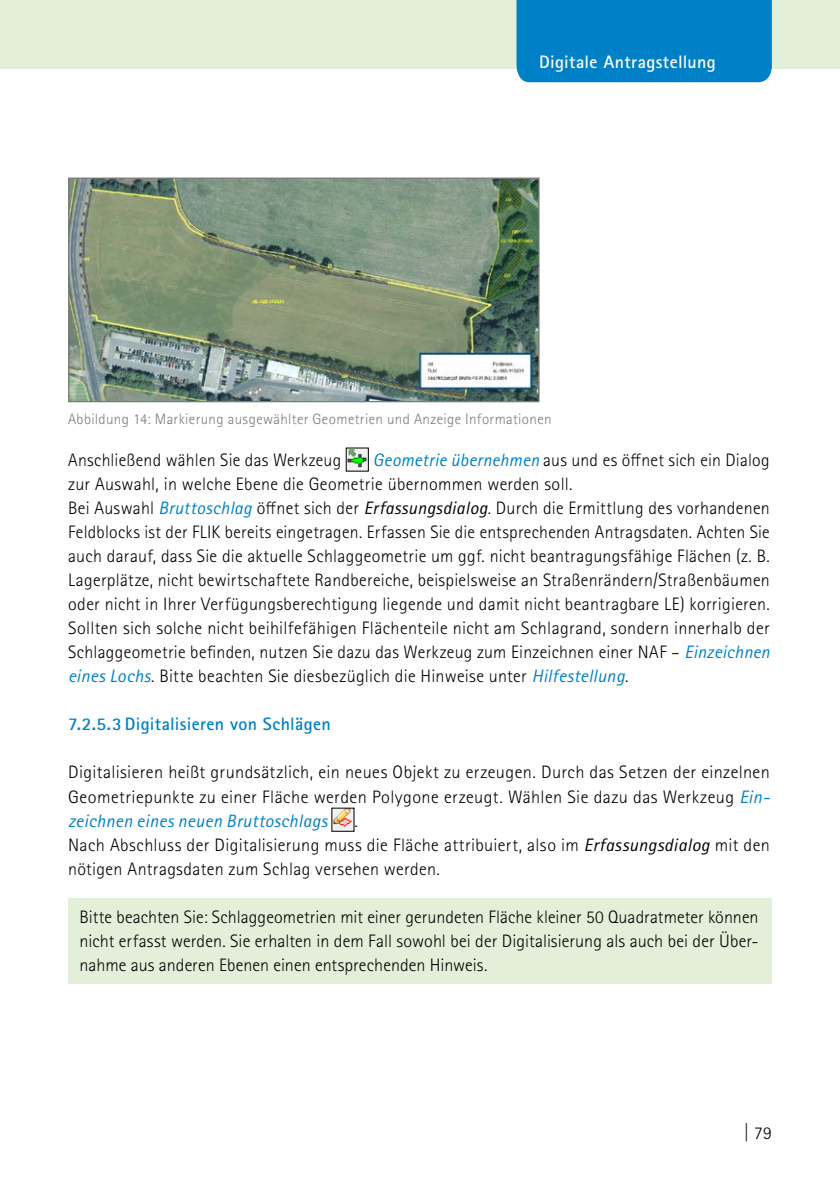
<style>
.page{position:relative;width:840px;height:1191px;background:#fff}
.page>*{position:absolute;margin:0;border:0;box-sizing:border-box;transform-origin:0 0}
.t1{font:300 18px/24px "Rotis Sans Serif Pro";letter-spacing:.015em;color:#000;text-align:justify}
.t2{font:700 18px "Rotis Sans Serif Pro";letter-spacing:.015em;color:#0081c7}
.t3{font:700 18px "Rotis Sans Serif Pro";letter-spacing:.015em;color:#fff}
.Abbildungsüberschrift{font:300 15px "Rotis Sans Serif Pro";letter-spacing:.025em;color:#7b7b7a}
.s1{font-weight:400;font-style:italic;color:#0081c7}
.s2{font-weight:400;font-style:italic}
</style>
<div class="page">
<div style="left:0;top:0;width:839px;height:68px;background:#e3efd9"></div>
<div style="left:516px;top:0;width:255px;height:82px;background:#0081c7"></div>
<div style="left:68px;top:898px;width:703px;height:85px;background:#e3efd9"></div>
<img style="left:70px;top:179px;width:467px;height:221px">
<div style="left:68px;top:177px;width:471px;height:225px;border:1px solid #7b7b7a"></div>
<img style="left:348px;top:450px;width:18px;height:19px">
<img style="left:333px;top:810px;width:19px;height:19px">
<p class="t3" style="left:539px;top:51px;width:178px">Digitale Antragstellung</p>
<p class="Abbildungsüberschrift" style="left:68px;top:411px;width:485px">Abbildung 14: Markierung ausgewählter Geometrien und Anzeige Informationen</p>
<p class="t1" style="left:68px;top:448px;width:274px">Anschließend wählen Sie das Werkzeug</p>
<p class="t1" style="left:68px;top:448px;width:702px;text-indent:304px"><span class="s1">Geometrie übernehmen</span> aus und es öffnet sich ein Dialog zur Auswahl, in welche Ebene die Geometrie übernommen werden soll.</p>
<p class="t1" style="left:68px;top:496px;width:703px">Bei Auswahl <span class="s1">Bruttoschlag</span> öffnet sich der <span class="s2">Erfassungsdialog</span>. Durch die Ermittlung des vorhandenen Feldblocks ist der FLIK bereits eingetragen. Erfassen Sie die entsprechenden Antragsdaten. Achten Sie auch darauf, dass Sie die aktuelle Schlaggeometrie um ggf. nicht beantragungsfähige Flächen (z. B.<br>Lagerplätze, nicht bewirtschaftete Randbereiche, beispielsweise an Straßenrändern/Straßenbäumen oder nicht in Ihrer Verfügungsberechtigung liegende und damit nicht beantragbare LE) korrigieren.<br>Sollten sich solche nicht beihilfefähigen Flächenteile nicht am Schlagrand, sondern innerhalb der Schlaggeometrie befinden, nutzen Sie dazu das Werkzeug zum Einzeichnen einer NAF – <span class="s1">Einzeichnen eines Lochs</span>. Bitte beachten Sie diesbezüglich die Hinweise unter <span class="s1">Hilfestellung</span>.</p>
<p class="t2" style="left:68px;top:713px;width:264px">7.2.5.3 Digitalisieren von Schlägen</p>
<p class="t1" style="left:68px;top:760px;width:703px">Digitalisieren heißt grundsätzlich, ein neues Objekt zu erzeugen. Durch das Setzen der einzelnen Geometriepunkte zu einer Fläche werden Polygone erzeugt. Wählen Sie dazu das Werkzeug <span class="s1">Ein&shy;zeichnen eines neuen Bruttoschlags</span></p>
<p class="t1" style="left:354px;top:808px;width:5px">.</p>
<p class="t1" style="left:68px;top:832px;width:703px">Nach Abschluss der Digitalisierung muss die Fläche attribuiert, also im <span class="s2">Erfassungsdialog</span> mit den nötigen Antragsdaten zum Schlag versehen werden.</p>
<p class="t1" style="left:79px;top:904px;width:680px">Bitte beachten Sie: Schlaggeometrien mit einer gerundeten Fläche kleiner 50 Quadratmeter können nicht erfasst werden. Sie erhalten in dem Fall sowohl bei der Digitalisierung als auch bei der Über&shy;nahme aus anderen Ebenen einen entsprechenden Hinweis.</p>
<p class="t1" style="left:743px;top:1120px;width:30px">| 79</p>
</div>
